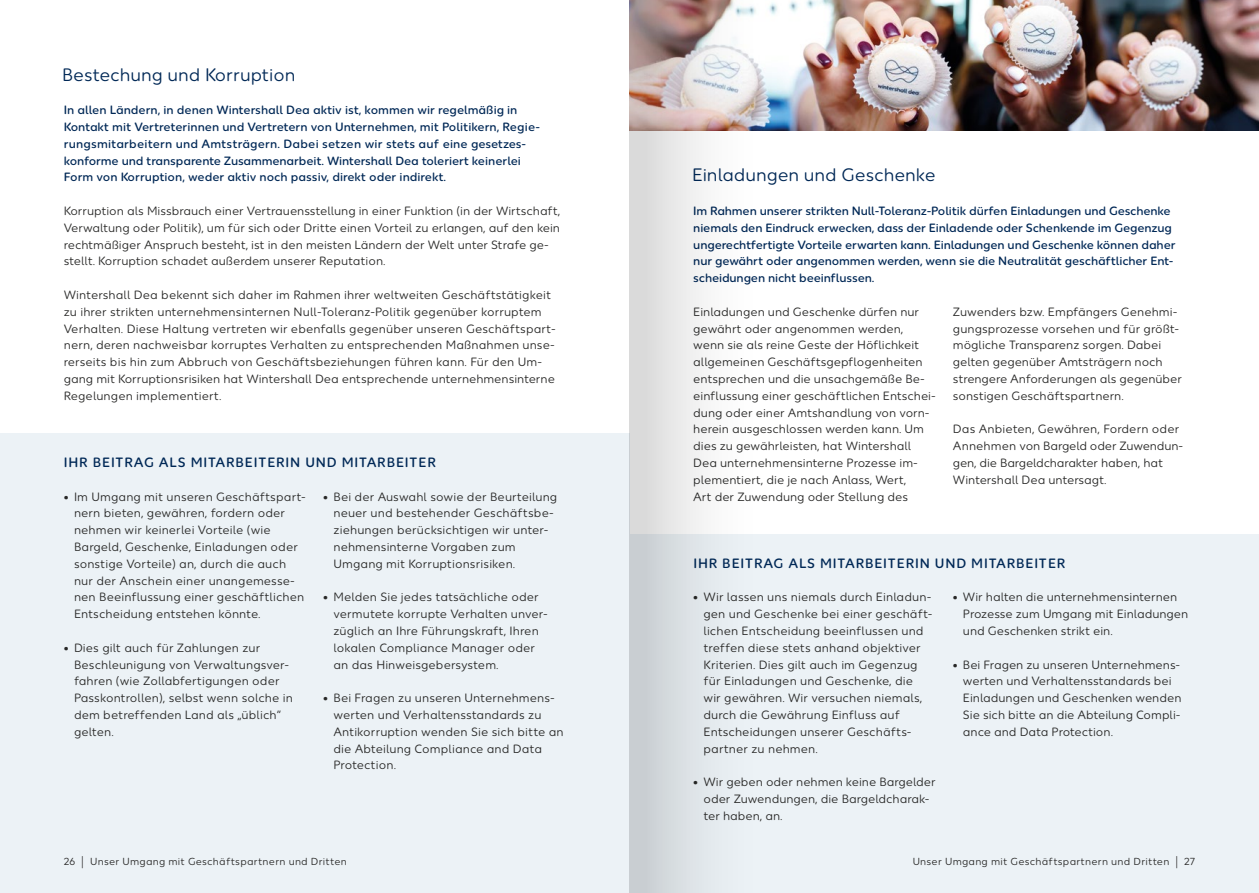
<style>
.page{position:relative;width:1259px;height:893px;background:#fff}
.page>*{position:absolute;margin:0;border:0;box-sizing:border-box;transform-origin:0 0}
.t1{font:18px "Wintershall Dea";color:#002856}
.t2{font:500 13.5px "Wintershall Dea";letter-spacing:.06em;color:#002856}
.t3{font:12px/16.8px "Wintershall Dea";color:#282827}
.t4{font:500 12px/16.8px "Wintershall Dea";letter-spacing:-.01em;color:#002856}
.t5{font:10.2px "Wintershall Dea";letter-spacing:.025em;color:#282827}
</style>
<div class="page">
<div style="left:0;top:433px;width:629px;height:460px;background:#ecf2f6"></div>
<div style="left:629px;top:534px;width:630px;height:359px;background:#ecf2f6"></div>
<img style="left:774px;top:0;width:485px;height:131px">
<svg style="left:629px;top:0;width:145px;height:893px"></svg>
<h1 class="t1" style="left:62px;top:64px;width:235px">Bestechung und Korruption</h1>
<p class="t4" style="left:64px;top:102px;width:478px">In allen Ländern, in denen Wintershall Dea aktiv ist, kommen wir regelmäßig in Kontakt mit Vertreterinnen und Vertretern von Unternehmen, mit Politikern, Regie&shy;rungsmitarbeitern und Amtsträgern. Dabei setzen wir stets auf eine gesetzes&shy;konforme und transparente Zusammenarbeit. Wintershall Dea toleriert keinerlei Form von Korruption, weder aktiv noch passiv, direkt oder indirekt.</p>
<p class="t3" style="left:64px;top:203px;width:498px">Korruption als Missbrauch einer Vertrauensstellung in einer Funktion (in der Wirtschaft, Verwaltung oder Politik), um für sich oder Dritte einen Vorteil zu erlangen, auf den kein rechtmäßiger Anspruch besteht, ist in den meisten Ländern der Welt unter Strafe ge&shy;stellt. Korruption schadet außerdem unserer Reputation.</p>
<p class="t3" style="left:64px;top:287px;width:493px">Wintershall Dea bekennt sich daher im Rahmen ihrer weltweiten Geschäftstätigkeit zu ihrer strikten unternehmensinternen Null-Toleranz-Politik gegenüber korruptem Verhalten. Diese Haltung vertreten wir ebenfalls gegenüber unseren Geschäftspart&shy;nern, deren nachweisbar korruptes Verhalten zu entsprechenden Maßnahmen unse&shy;rerseits bis hin zum Abbruch von Geschäftsbeziehungen führen kann. Für den Um&shy;gang mit Korruptionsrisiken hat Wintershall Dea entsprechende unternehmensinterne Regelungen implementiert.</p>
<p class="t2" style="left:64px;top:454px;width:373px">IHR BEITRAG ALS MITARBEITERIN UND MITARBEITER</p>
<p class="t3" style="left:74px;top:489px;width:233px;text-indent:-10px">• Im Umgang mit unseren Geschäftspart&shy;nern bieten, gewähren, fordern oder nehmen wir keinerlei Vorteile (wie Bargeld, Geschenke, Einladungen oder sonstige Vorteile) an, durch die auch nur der Anschein einer unangemesse&shy;nen Beeinflussung einer geschäftlichen Entscheidung entstehen könnte.</p>
<p class="t3" style="left:74px;top:640px;width:220px;text-indent:-10px">• Dies gilt auch für Zahlungen zur<br>Beschleunigung von Verwaltungsver&shy;fahren (wie Zollabfertigungen oder<br>Passkontrollen), selbst wenn solche in dem betreffenden Land als „üblich“ gelten.</p>
<p class="t3" style="left:333px;top:489px;width:225px;text-indent:-10px">• Bei der Auswahl sowie der Beurteilung neuer und bestehender Geschäftsbe&shy;ziehungen berücksichtigen wir unter&shy;nehmensinterne Vorgaben zum Umgang mit Korruptionsrisiken.</p>
<p class="t3" style="left:333px;top:589px;width:216px;text-indent:-10px">• Melden Sie jedes tatsächliche oder vermutete korrupte Verhalten unver&shy;züglich an Ihre Führungskraft, Ihren lokalen Compliance Manager oder an das Hinweisgebersystem.</p>
<p class="t3" style="left:333px;top:690px;width:232px;text-indent:-10px">• Bei Fragen zu unseren Unternehmens&shy;werten und Verhaltensstandards zu<br>Antikorruption wenden Sie sich bitte an die Abteilung Compliance and Data<br>Protection.</p>
<h1 class="t1" style="left:692px;top:165px;width:245px">Einladungen und Geschenke</h1>
<p class="t4" style="left:693px;top:203px;width:484px">Im Rahmen unserer strikten Null-Toleranz-Politik dürfen Einladungen und Geschenke niemals den Eindruck erwecken, dass der Einladende oder Schenkende im Gegenzug ungerechtfertigte Vorteile erwarten kann. Einladungen und Geschenke können daher nur gewährt oder angenommen werden, wenn sie die Neutralität geschäftlicher Ent&shy;scheidungen nicht beeinflussen.</p>
<p class="t3" style="left:693px;top:304px;width:244px">Einladungen und Geschenke dürfen nur gewährt oder angenommen werden, wenn sie als reine Geste der Höflichkeit allgemeinen Geschäftsgepflogenheiten entsprechen und die unsachgemäße Be&shy;einflussung einer geschäftlichen Entschei&shy;dung oder einer Amtshandlung von vorn&shy;herein ausgeschlossen werden kann. Um dies zu gewährleisten, hat Wintershall Dea unternehmensinterne Prozesse im&shy;plementiert, die je nach Anlass, Wert,<br>Art der Zuwendung oder Stellung des</p>
<p class="t3" style="left:953px;top:304px;width:230px">Zuwenders bzw. Empfängers Genehmi&shy;gungsprozesse vorsehen und für größt&shy;mögliche Transparenz sorgen. Dabei gelten gegenüber Amtsträgern noch strengere Anforderungen als gegenüber sonstigen Geschäftspartnern.</p>
<p class="t3" style="left:953px;top:421px;width:232px">Das Anbieten, Gewähren, Fordern oder Annehmen von Bargeld oder Zuwendun&shy;gen, die Bargeldcharakter haben, hat Wintershall Dea untersagt.</p>
<p class="t2" style="left:693px;top:555px;width:373px">IHR BEITRAG ALS MITARBEITERIN UND MITARBEITER</p>
<p class="t3" style="left:703px;top:589px;width:230px;text-indent:-10px">• Wir lassen uns niemals durch Einladun&shy;gen und Geschenke bei einer geschäft&shy;lichen Entscheidung beeinflussen und treffen diese stets anhand objektiver Kriterien. Dies gilt auch im Gegenzug für Einladungen und Geschenke, die wir gewähren. Wir versuchen niemals, durch die Gewährung Einfluss auf Entscheidungen unserer Geschäfts&shy;partner zu nehmen.</p>
<p class="t3" style="left:703px;top:774px;width:234px;text-indent:-10px">• Wir geben oder nehmen keine Bargelder oder Zuwendungen, die Bargeldcharak&shy;ter haben, an.</p>
<p class="t3" style="left:963px;top:589px;width:227px;text-indent:-10px">• Wir halten die unternehmensinternen<br>Prozesse zum Umgang mit Einladungen und Geschenken strikt ein.</p>
<p class="t3" style="left:963px;top:657px;width:220px;text-indent:-10px">• Bei Fragen zu unseren Unternehmens&shy;werten und Verhaltensstandards bei Einladungen und Geschenken wenden Sie sich bitte an die Abteilung Compli&shy;ance and Data Protection.</p>
<p class="t5" style="left:64px;top:856px;width:284px">26 | Unser Umgang mit Geschäftspartnern und Dritten</p>
<p class="t5" style="left:912px;top:856px;width:284px">Unser Umgang mit Geschäftspartnern und Dritten | 27</p>
</div>
